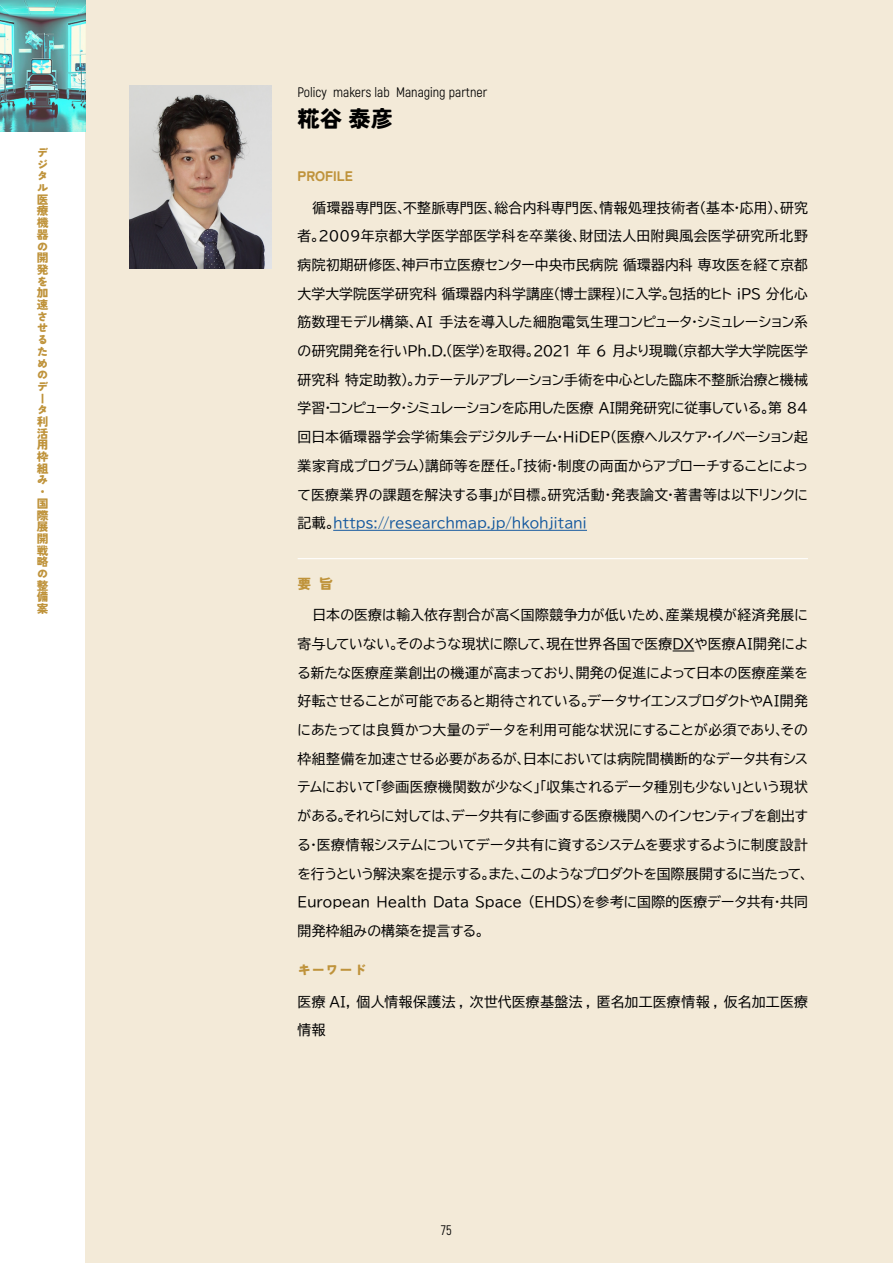
<style>
.page{position:relative;width:893px;height:1263px;background:#fff}
.page>*{position:absolute;margin:0;border:0;box-sizing:border-box;transform-origin:0 0}
.t1{font:900 22.35px "Tsunagi Gothic";color:#000}
.段落スタイル_1{font:13.8px/28.7px "BIZ UDP Gothic";letter-spacing:.005em;color:#000}
.段落スタイル_1-2{font:13.8px "BIZ UDP Gothic";letter-spacing:.025em;color:#000}
.段落スタイル_1-3{font:13.8px "BIZ UDP Gothic";letter-spacing:-.03em;color:#000}
.t2{font:13.8px "Akrobat";color:#000}
.t3{font:900 13.8px "Tsunagi Gothic";color:#bf933b}
.段落スタイル_1-4{font:13.8px "BIZ UDP Gothic";letter-spacing:.035em;color:#000}
.t4{font:900 11.7px/11.7px "Tsunagi Gothic";color:#bf933b;text-align:justify}
.s1{color:#15599f}
</style>
<div class="page">
<div style="left:85px;top:0;width:808px;height:1263px;background:#f3ead8"></div>
<img style="left:0;top:0;width:85px;height:131px">
<hr style="left:333px;top:530px;width:254px;height:1px;background:#15599f">
<svg style="left:673px;top:651px;width:21px;height:1px"></svg>
<img style="left:130px;top:85px;width:142px;height:184px">
<hr style="left:298px;top:558px;width:510px;height:1px;background:#fff">
<p class="t4" style="left:37px;top:146px;width:13px;text-align:left">デジタル医療機器の開発を加速させるためのデータ利活用枠組み</p>
<p class="t4" style="left:37px;top:486px;width:9px">・</p>
<p class="t4" style="left:37px;top:497px;width:13px">国際展開戦略の整備案</p>
<p class="t2" style="left:333px;top:84px;width:58px">makers lab</p>
<p class="t2" style="left:298px;top:84px;width:31px">Policy</p>
<p class="t2" style="left:396px;top:84px;width:93px">Managing partner</p>
<p class="t1" style="left:298px;top:105px;width:97px">糀谷泰彦</p>
<p class="t3" style="left:298px;top:168px;width:57px">PROFILE</p>
<p class="段落スタイル_1-2" style="left:313px;top:200px;width:497px">循環器専門医不整脈専門医、総合内科専門医、情報処理技術者(基本・応用)、研究</p>
<p class="段落スタイル_1" style="left:298px;top:193px;width:512px;text-indent:99px">、<br>者。2009年京都大学医学部医学科を卒業後、財団法人田附興風会医学研究所北野病院初期研修医神戸市立医療センター中央市民病院循環器内科専攻医を経て京都</p>
<p class="段落スタイル_1" style="left:396px;top:250px;width:10px">、</p>
<p class="段落スタイル_1" style="left:298px;top:279px;width:512px">大学大学院医学研究科循環器内科学講座(博士課程)に入学。包括的ヒト iPS 分化心</p>
<p class="段落スタイル_1" style="left:440px;top:308px;width:370px">手法を導入した細胞電気生理コンピュータ・シミュレーション系</p>
<p class="段落スタイル_1" style="left:298px;top:308px;width:512px">筋数理モデル構築、AI<br>の研究開発を行いPh D. (. 医学)を取得。2021 年 6 月より現職(京都大学大学院医学研究科特定助教)。カテーテルアブレーション手術を中心とした臨床不整脈治療と機械学習コンピュータ・シミュレーションを応用した医療 AI開発研究に従事している第。 84</p>
<p class="段落スタイル_1" style="left:298px;top:394px;width:512px;text-indent:27px">・<br>回日本循環器学会学術集会デジタルチーム・HiDEP(医療ヘルスケア・イノベーション起業家育成プログラム)講師等を歴任。「技術・制度の両面からアプローチすることによって医療業界の課題を解決する事」が目標。研究活動・発表論文・著書等は以下リンクに記載。<span class="s1">https://researchmap.jp/hkohjitani</span></p>
<p class="t3" style="left:298px;top:575px;width:15px">要</p>
<p class="t3" style="left:319px;top:575px;width:15px">旨</p>
<p class="段落スタイル_1" style="left:298px;top:601px;width:512px;text-align:right">日本の医療は輸入依存割合が高く国際競争力が低いため、産業規模が経済発展に寄与していないそのような現状に際して、現在世界各国で医療DXや医療AI開発によ</p>
<p class="段落スタイル_1" style="left:298px;top:629px;width:512px;text-indent:93px">。<br>る新たな医療産業創出の機運が高まっており、開発の促進によって日本の医療産業を好転させることが可能であると期待されている。データサイエンスプロダクトやAI開発にあたっては良質かつ大量のデータを利用可能な状況にすることが必須でありその</p>
<p class="段落スタイル_1" style="left:298px;top:715px;width:512px;text-indent:478px">、<br>枠組整備を加速させる必要があるが、日本においては病院間横断的なデータ共有システムにおいて「参画医療機関数が少なく」「収集されるデータ種別も少ない」という現状があるそれらに対してはデータ共有に参画する医療機関へのインセンティブを創出す</p>
<p class="段落スタイル_1" style="left:338px;top:802px;width:10px">。</p>
<p class="段落スタイル_1" style="left:298px;top:830px;width:512px">る・医療情報システムについてデータ共有に資するシステムを要求するように制度設計</p>
<p class="段落スタイル_1-3" style="left:298px;top:866px;width:512px">を行うという解決案を提示する。また、このようなプロダクトを国際展開するに当たって、</p>
<p class="段落スタイル_1" style="left:528px;top:888px;width:281px">（EHDS）を参考に国際的医療データ共有・共同</p>
<p class="段落スタイル_1" style="left:445px;top:802px;width:10px">、</p>
<p class="段落スタイル_1" style="left:377px;top:888px;width:52px">Health</p>
<p class="段落スタイル_1" style="left:475px;top:888px;width:48px">Space</p>
<p class="段落スタイル_1" style="left:298px;top:888px;width:188px">European<br>開発枠組みの構築を提言する。</p>
<p class="段落スタイル_1" style="left:433px;top:888px;width:37px">Data</p>
<p class="t3" style="left:298px;top:962px;width:71px">キーワード</p>
<p class="段落スタイル_1-4" style="left:357px;top:994px;width:108px">個人情報保護法 ,</p>
<p class="段落スタイル_1" style="left:298px;top:987px;width:54px">医療 AI,情報</p>
<p class="段落スタイル_1-2" style="left:470px;top:994px;width:122px">次世代医療基盤法 ,</p>
<p class="段落スタイル_1" style="left:724px;top:987px;width:85px">仮名加工医療</p>
<p class="段落スタイル_1" style="left:597px;top:987px;width:122px">匿名加工医療情報 ,</p>
<p class="t2" style="left:441px;top:1222px;width:12px">75</p>
</div>
